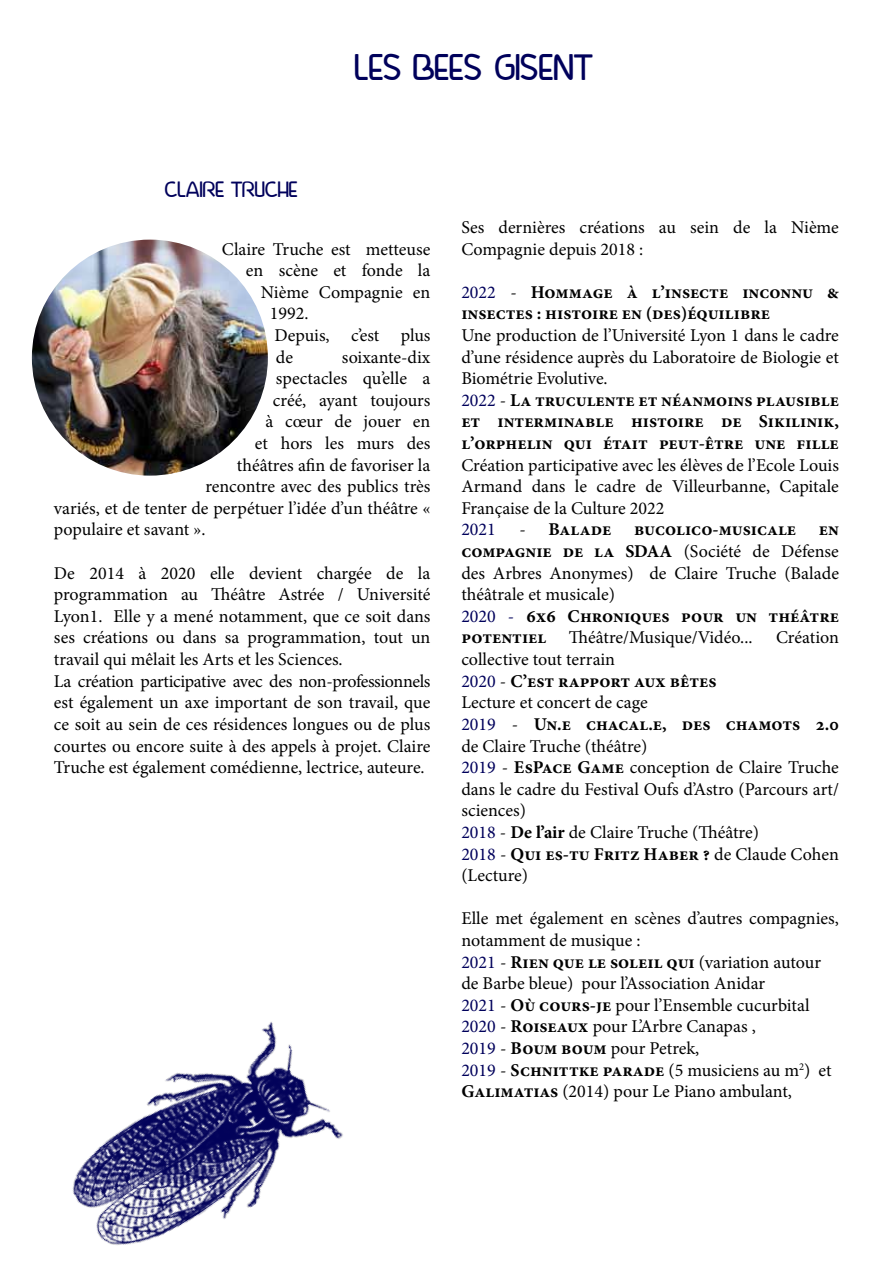
<style>
.page{position:relative;width:893px;height:1263px;background:#fff}
.page>*{position:absolute;margin:0;border:0;box-sizing:border-box;transform-origin:0 0}
.t1{font:45px "beside";color:#00015b}
.t2{font:27px "beside";color:#00015b}
.t3{font:18px/21.6px "Minion Pro";color:#000}
.t4{font:700 18px/21.6px "Minion Pro";color:#000}
.t5{font:18px "Minion Pro";color:#00015b}
.s1{font-weight:400;color:#00015b}
.s2{font-weight:400}
.s3{color:#00015b}
.s4{font-weight:700}
</style>
<div class="page">
<img style="left:32px;top:240px;width:236px;height:236px;border-radius:118px">
<img style="left:72px;top:1021px;width:271px;height:224px">
<h2 class="t2" style="left:164px;top:176px;width:113px">CLAIRE TRUCHE</h2>
<h1 class="t1" style="left:355px;top:46px;width:239px">LES BEES GISENT</h1>
<p class="t3" style="left:222px;top:238px;width:210px">Claire Truche est metteuse</p>
<p class="t3" style="left:246px;top:260px;width:186px">en scène et fonde la</p>
<p class="t3" style="left:261px;top:281px;width:171px">Nième Compagnie en</p>
<p class="t3" style="left:270px;top:303px;width:40px">1992.</p>
<p class="t3" style="left:274px;top:325px;width:157px">Depuis, c’est plus</p>
<p class="t3" style="left:276px;top:346px;width:19px">de</p>
<p class="t3" style="left:342px;top:346px;width:90px">soixante-dix</p>
<p class="t3" style="left:276px;top:368px;width:156px">spectacles qu’elle a</p>
<p class="t3" style="left:273px;top:389px;width:159px">créé, ayant toujours</p>
<p class="t3" style="left:265px;top:411px;width:166px">à cœur de jouer en</p>
<p class="t3" style="left:255px;top:433px;width:177px">et hors les murs des</p>
<p class="t3" style="left:237px;top:454px;width:195px">théâtres afin de favoriser la</p>
<p class="t3" style="left:205px;top:476px;width:227px">rencontre avec des publics très</p>
<p class="t3" style="left:54px;top:497px;width:378px">variés, et de tenter de perpétuer l’idée d’un théâtre «</p>
<p class="t3" style="left:54px;top:519px;width:153px">populaire et savant ».</p>
<p class="t3" style="left:54px;top:562px;width:378px">De 2014 à 2020 elle devient chargée de la programmation au Théâtre Astrée / Université Lyon1. Elle y a mené notamment, que ce soit dans ses créations ou dans sa programmation, tout un travail qui mêlait les Arts et les Sciences.<br>La création participative avec des non-professionnels est également un axe important de son travail, que ce soit au sein de ces résidences longues ou de plus courtes ou encore suite à des appels à projet. Claire Truche est également comédienne, lectrice, auteure.</p>
<p class="t3" style="left:461px;top:217px;width:379px">Ses dernières créations au sein de la Nième<br>Compagnie depuis 2018 :</p>
<p class="t4" style="left:461px;top:281px;width:379px"><span class="s1">2022</span> <span class="s2">-</span> Hommage à l’insecte inconnu &amp; insectes : histoire en (des)équilibre</p>
<p class="t3" style="left:461px;top:325px;width:379px">Une production de l’Université Lyon 1 dans le cadre d’une résidence auprès du Laboratoire de Biologie et Biométrie Evolutive.<br><span class="s3">2022</span> - <span class="s4">La truculente et néanmoins plausible et interminable histoire de Sikilinik, l’orphelin qui était peut-être une fille</span></p>
<p class="t3" style="left:461px;top:454px;width:379px;text-align:justify">Création participative avec les élèves de l’Ecole Louis Armand dans le cadre de Villeurbanne, Capitale Française de la Culture 2022</p>
<p class="t5" style="left:461px;top:518px;width:36px">2021</p>
<p class="t4" style="left:520px;top:519px;width:93px"><span class="s2">-</span> Balade</p>
<p class="t4" style="left:634px;top:519px;width:164px">bucolico-musicale</p>
<p class="t3" style="left:461px;top:519px;width:379px;text-indent:357px"><span class="s4">en compagnie de la SDAA</span> (Société de Défense des Arbres Anonymes) de Claire Truche (Balade théâtrale et musicale)<br><span class="s3">2020 -</span> <span class="s4">6x6 Chroniques pour un théâtre potentiel</span> Théâtre/Musique/Vidéo...</p>
<p class="t3" style="left:776px;top:627px;width:64px">Création</p>
<p class="t3" style="left:461px;top:649px;width:379px">collective tout terrain<br><span class="s3">2020</span> - <span class="s4">C’est rapport aux bêtes<br></span>Lecture et concert de cage<br><span class="s3">2019</span> - <span class="s4">Un.e chacal.e, des chamots 2.0 </span>de Claire Truche (théâtre)<br><span class="s3">2019</span> - <span class="s4">EsPace Game</span> conception de Claire Truche dans le cadre du Festival Oufs d’Astro (Parcours art/ sciences)<br><span class="s3">2018</span> - <span class="s4">De l’air</span> de Claire Truche (Théâtre)<br><span class="s3">2018</span> - <span class="s4">Qui es-tu Fritz Haber ?</span> de Claude Cohen (Lecture)</p>
<p class="t3" style="left:461px;top:908px;width:379px">Elle met également en scènes d’autres compagnies, notamment de musique :<br><span class="s3">2021</span> - <span class="s4">Rien que le soleil qui</span> (variation autour de Barbe bleue) pour l’Association Anidar<br><span class="s3">2021</span> - <span class="s4">Où cours-je</span> pour l’Ensemble cucurbital <span class="s3">2020</span> - <span class="s4">Roiseaux</span> pour L’Arbre Canapas ,<br><span class="s3">2019</span> - <span class="s4">Boum boum</span> pour Petrek,<br><span class="s3">2019</span> - <span class="s4">Schnittke parade</span> (5 musiciens au m<sup>2</sup>) et <span class="s4">Galimatias</span> (2014) pour Le Piano ambulant,</p>
</div>
